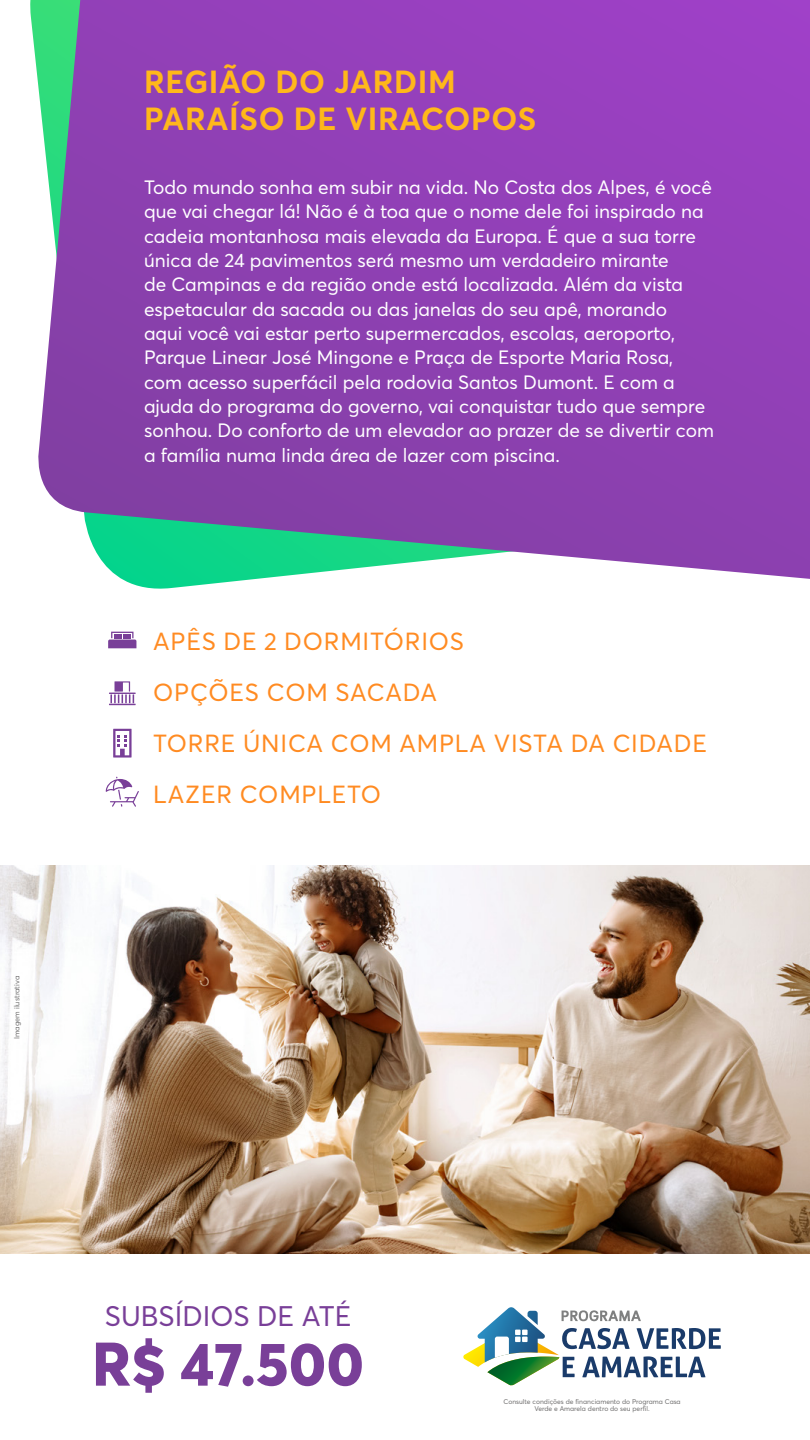
<style>
.page{position:relative;width:810px;height:1440px;background:#fff}
.page>*{position:absolute;margin:0;border:0;box-sizing:border-box;transform-origin:0 0}
.t1{font:800 60.6px "Averta Std";color:#793f98}
.t2{font:700 31.58px/36.9px "Averta Std";letter-spacing:.02em;color:#ffb81a}
.t3{font:27.97px "Averta Std";color:#793f98}
.t4{font:24.45px/51.2px "Averta Std";letter-spacing:.035em;color:#ff8b22}
.t5{font:19.12px/24.3px "Averta Std";color:#fff}
.t6{font:7.43px "Averta Std";color:#706f6f}
.t7{font:6.75px/6.8px "Averta Std";color:#706f6f;text-align:center}
</style>
<div class="page">
<img style="left:0;top:866px;width:810px;height:387px">
<svg style="left:34px;top:0;width:776px;height:579px;background:#8e4fb4"></svg>
<svg style="left:463px;top:1307px;width:258px;height:79px"></svg>
<svg style="left:108px;top:632px;width:28px;height:16px"></svg>
<svg style="left:109px;top:681px;width:27px;height:24px"></svg>
<svg style="left:106px;top:777px;width:33px;height:30px"></svg>
<svg style="left:113px;top:729px;width:19px;height:29px"></svg>
<p class="t6" style="left:12px;top:1039px;width:65px;rotate:-90deg">Imagem ilustrativa</p>
<h2 class="t2" style="left:144px;top:62px;width:394px">REGIÃO DO JARDIM<br>PARAÍSO DE VIRACOPOS</h2>
<p class="t5" style="left:144px;top:174px;width:571px">Todo mundo sonha em subir na vida. No Costa dos Alpes, é você que vai chegar lá! Não é à toa que o nome dele foi inspirado na cadeia montanhosa mais elevada da Europa. É que a sua torre única de 24 pavimentos será mesmo um verdadeiro mirante<br>de Campinas e da região onde está localizada. Além da vista espetacular da sacada ou das janelas do seu apê, morando<br>aqui você vai estar perto supermercados, escolas, aeroporto, Parque Linear José Mingone e Praça de Esporte Maria Rosa, com acesso superfácil pela rodovia Santos Dumont. E com a ajuda do programa do governo, vai conquistar tudo que sempre sonhou. Do conforto de um elevador ao prazer de se divertir com a família numa linda área de lazer com piscina.</p>
<p class="t4" style="left:153px;top:615px;width:555px">APÊS DE 2 DORMITÓRIOS<br>OPÇÕES COM SACADA<br>TORRE ÚNICA COM AMPLA VISTA DA CIDADE<br>LAZER COMPLETO</p>
<h3 class="t3" style="left:105px;top:1297px;width:248px">SUBSÍDIOS DE ATÉ</h3>
<h1 class="t1" style="left:92px;top:1321px;width:274px">R$ 47.500</h1>
<p class="t7" style="left:503px;top:1398px;width:179px">Consulte condições de financiamento do Programa Casa<br>Verde e Amarela dentro do seu perfil.</p>
</div>
